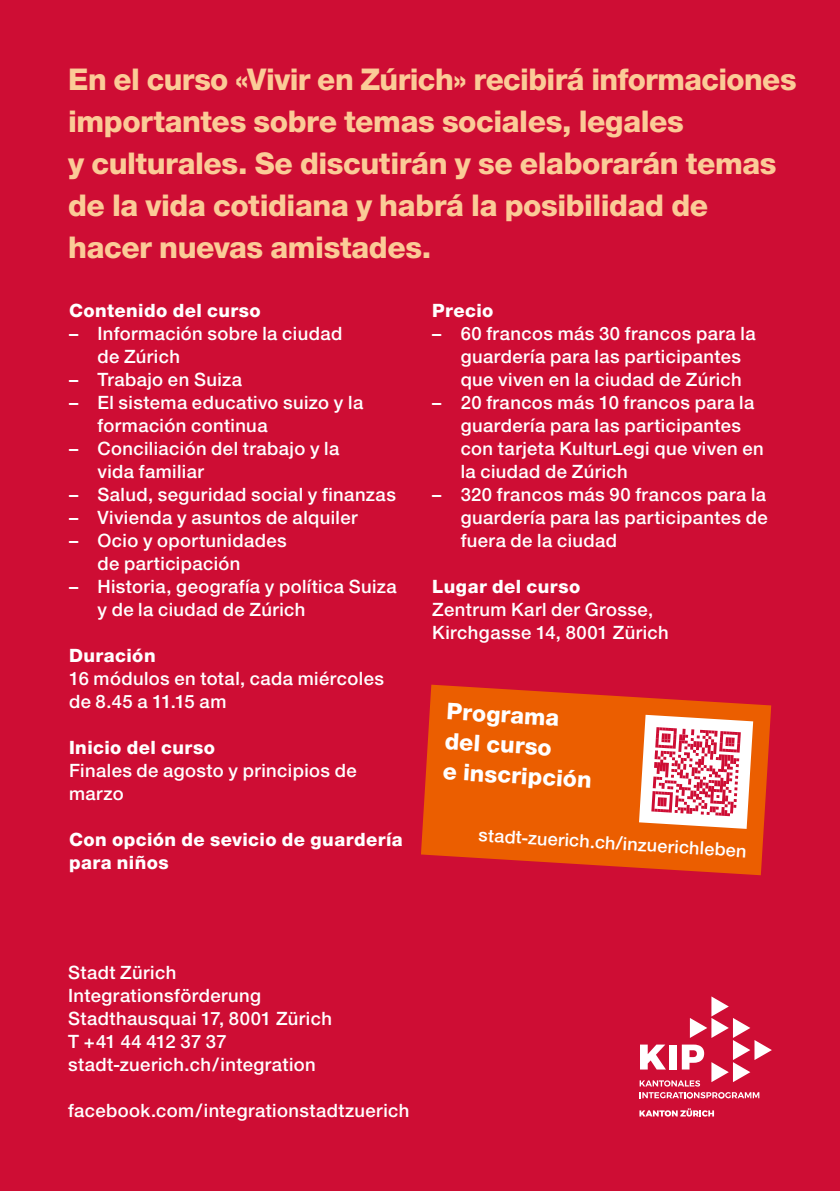
<style>
.page{position:relative;width:840px;height:1191px;background:#fff}
.page>*{position:absolute;margin:0;border:0;box-sizing:border-box;transform-origin:0 0}
._04_Text_Medium_9_2p{font:800 30px/42px "Helvetica Neue LT Pro";letter-spacing:-.015em;color:#fbcb97}
._01_Titel_Heavy_48pt{font:800 23px/29.8px "Helvetica Neue LT Pro";color:#fff}
._04_Text_Medium_9_2p-2{font:500 18.4px/23px "Helvetica Neue LT Pro";letter-spacing:.025em;color:#fff}
._04_Text_Medium_9_2p-3{font:800 18.4px/23px "Helvetica Neue LT Pro";letter-spacing:.02em;color:#fff}
._04_Text_Medium_9_2p-4{font:500 18.4px "Helvetica Neue LT Pro";letter-spacing:-.01em;color:#fff}
._01_Titel_Heavy_48pt-2{font:500 18px "Helvetica Neue LT Pro";color:#fff}
.s1{font-weight:800}
</style>
<div class="page">
<div style="left:0;top:0;width:839px;height:1191px;background:#ce0d34"></div>
<svg style="left:421px;top:684px;width:349px;height:191px;fill:#eb5e00"></svg>
<svg style="left:638px;top:715px;width:114px;height:114px"></svg>
<svg style="left:639px;top:1092px;width:120px;height:6px"></svg>
<svg style="left:639px;top:1108px;width:74px;height:8px"></svg>
<svg style="left:639px;top:996px;width:132px;height:90px"></svg>
<p class="_04_Text_Medium_9_2p" style="left:68px;top:58px;width:729px">En el curso «Vivir en Zúrich» recibirá informaciones importantes sobre temas sociales, legales<br>y culturales. Se discutirán y se elaborarán temas de la vida cotidiana y habrá la posibilidad de hacer nuevas amistades.</p>
<p class="_04_Text_Medium_9_2p-3" style="left:69px;top:299px;width:193px">Contenido del curso</p>
<p class="_04_Text_Medium_9_2p-2" style="left:97px;top:322px;width:246px;text-indent:-28px">– Información sobre la ciudad de Zúrich</p>
<p class="_04_Text_Medium_9_2p-2" style="left:69px;top:368px;width:174px">– Trabajo en Suiza</p>
<p class="_04_Text_Medium_9_2p-2" style="left:97px;top:391px;width:267px;text-indent:-28px">– El sistema educativo suizo y la formación continua</p>
<p class="_04_Text_Medium_9_2p-2" style="left:97px;top:437px;width:243px;text-indent:-28px">– Conciliación del trabajo y la vida familiar</p>
<p class="_04_Text_Medium_9_2p-2" style="left:69px;top:483px;width:328px">– Salud, seguridad social y finanzas</p>
<p class="_04_Text_Medium_9_2p-2" style="left:69px;top:506px;width:290px">– Vivienda y asuntos de alquiler</p>
<p class="_04_Text_Medium_9_2p-2" style="left:97px;top:529px;width:190px;text-indent:-28px">– Ocio y oportunidades de participación</p>
<p class="_04_Text_Medium_9_2p-2" style="left:97px;top:575px;width:300px;text-indent:-28px">– Historia, geografía y política Suiza y de la ciudad de Zúrich</p>
<p class="_04_Text_Medium_9_2p-2" style="left:69px;top:644px;width:316px"><span class="s1">Duración<br></span>16 módulos en total, cada miércoles de 8.45 a 11.15 am</p>
<p class="_04_Text_Medium_9_2p-3" style="left:69px;top:736px;width:147px">Inicio del curso</p>
<p class="_04_Text_Medium_9_2p-2" style="left:69px;top:759px;width:289px">Finales de agosto y principios de marzo</p>
<p class="_04_Text_Medium_9_2p-3" style="left:69px;top:828px;width:335px">Con opción de sevicio de guardería para niños</p>
<p class="_04_Text_Medium_9_2p-3" style="left:432px;top:299px;width:63px">Precio</p>
<p class="_04_Text_Medium_9_2p-2" style="left:460px;top:322px;width:296px;text-indent:-28px">– 60 francos más 30 francos para la guardería para las participantes que viven en la ciudad de Zúrich</p>
<p class="_04_Text_Medium_9_2p-2" style="left:460px;top:391px;width:304px;text-indent:-28px">– 20 francos más 10 francos para la guardería para las participantes con tarjeta KulturLegi que viven en la ciudad de Zúrich</p>
<p class="_04_Text_Medium_9_2p-2" style="left:460px;top:483px;width:308px;text-align:justify;text-indent:-28px">– 320 francos más 90 francos para la guardería para las participantes de fuera de la ciudad</p>
<p class="_04_Text_Medium_9_2p-3" style="left:432px;top:575px;width:149px">Lugar del curso</p>
<p class="_04_Text_Medium_9_2p-2" style="left:432px;top:598px;width:238px">Zentrum Karl der Grosse,<br>Kirchgasse 14, 8001 Zürich</p>
<h1 class="_01_Titel_Heavy_48pt" style="left:447px;top:695px;width:151px;rotate:4deg">Programa del curso<br>e inscripción</h1>
<h1 class="_01_Titel_Heavy_48pt-2" style="left:478px;top:825px;width:270px;rotate:3deg">stadt-zuerich.ch/inzuerichleben</h1>
<p class="_04_Text_Medium_9_2p-2" style="left:68px;top:960px;width:110px">Stadt Zürich</p>
<p class="_04_Text_Medium_9_2p-2" style="left:68px;top:983px;width:194px">Integrationsförderung</p>
<p class="_04_Text_Medium_9_2p-2" style="left:68px;top:1006px;width:265px">Stadthausquai 17, 8001 Zürich</p>
<p class="_04_Text_Medium_9_2p-4" style="left:68px;top:1030px;width:160px">T +41 44 412 37 37</p>
<p class="_04_Text_Medium_9_2p-2" style="left:68px;top:1052px;width:249px">stadt-zuerich.ch/integration</p>
<p class="_04_Text_Medium_9_2p-2" style="left:68px;top:1098px;width:342px">facebook.com/integrationstadtzuerich</p>
</div>
